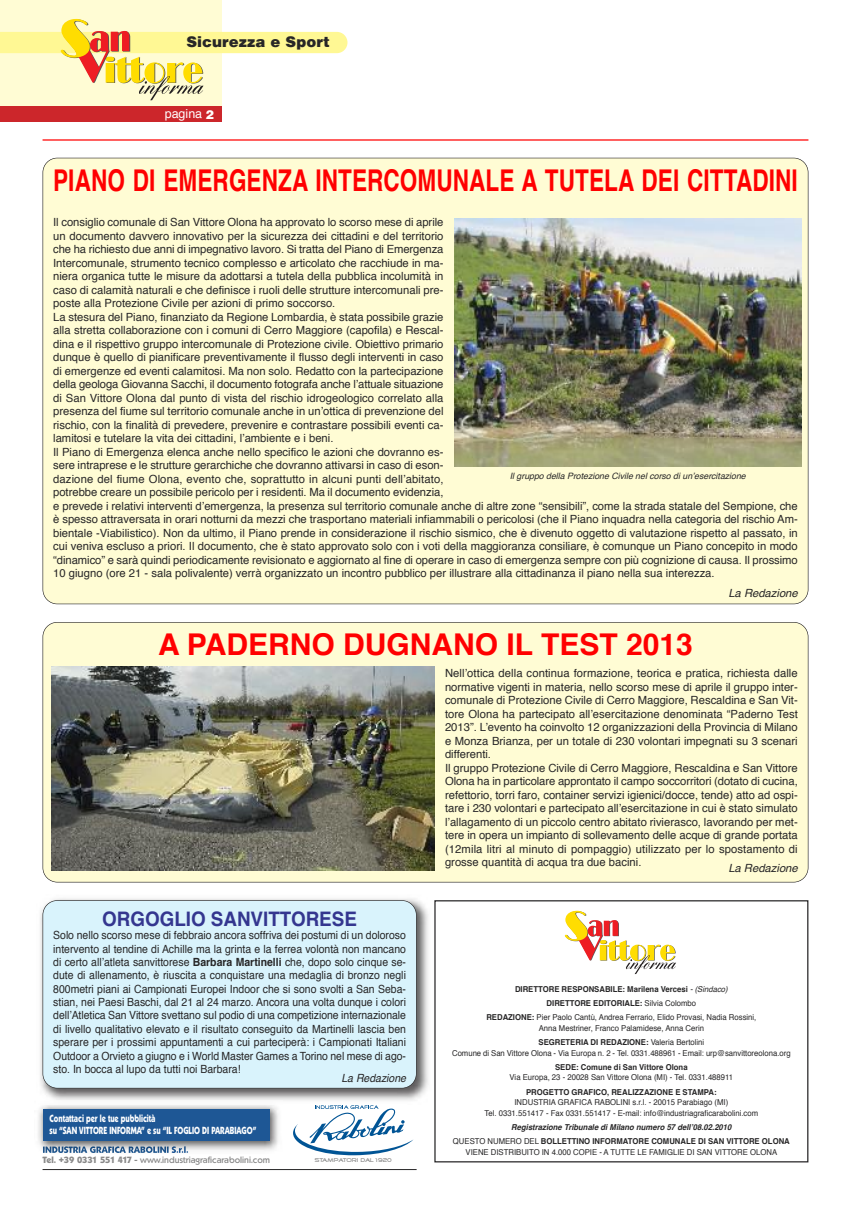
<style>
.page{position:relative;width:851px;height:1205px;background:#fff}
.page>*{position:absolute;margin:0;border:0;box-sizing:border-box;transform-origin:0 0}
.t1{font:700 30px "Helvetica";letter-spacing:.005em;color:#f00;scale:.75 1}
.t2{font:700 30px "Helvetica";letter-spacing:.005em;color:#f00}
.t3{font:700 20px "Helvetica";color:#34368f;scale:.94 1}
.t4{font:900 15px "Helvetica";color:#272627}
.t5{font:12.5px "Helvetica";color:#fff}
.t6{font:11.25px/13.5px "Helvetica";color:#272627}
.t7{font:11.25px/13.4px "Helvetica";color:#272627;text-align:justify;scale:.93 1}
.t8{font:italic 11.25px "Helvetica";color:#272627}
.t9{font:italic 11.25px "Helvetica";color:#272627;scale:.93 1}
.t10{font:700 10px/12px "Koblenz";color:#fff;scale:.72 1}
.t11{font:italic 8.75px "Helvetica";color:#272627}
.t12{font:500 8.75px "Koblenz";color:#888}
.t13{font:8.12px/14.1px "Helvetica";color:#272627;text-align:center;scale:.95 1}
.t14{font:italic 700 8.12px/14.1px "Helvetica";color:#272627;text-align:center;scale:.95 1}
.t15{font:700 8.12px "Helvetica";color:#272627;scale:.95 1}
.t16{font:5.5px "Good Times";color:#888}
.s1{font-weight:900}
.s2{font-weight:700}
.s3{font-style:italic}
.s4{font-weight:400;font-style:normal}
.s5{font-style:normal}
</style>
<div class="page">
<img style="left:40px;top:898px;width:388px;height:203px">
<div style="left:43px;top:900px;width:373px;height:188px;background:#d9f3fc;border-radius:14px"></div>
<div style="left:43px;top:900px;width:373px;height:188px;border:1px solid #272627;border-radius:15px"></div>
<div style="left:0;top:0;width:221px;height:106px;background:#fffcd4"></div>
<div style="left:0;top:106px;width:221px;height:16px;background:#cc262b"></div>
<svg style="left:0;top:19px;width:347px;height:81px"></svg>
<hr style="left:43px;top:139px;width:765px;height:2px;background:#f00">
<div style="left:43px;top:158px;width:765px;height:446px;background:#fffcd4;border-radius:14px"></div>
<img style="left:454px;top:218px;width:347px;height:249px">
<div style="left:43px;top:622px;width:765px;height:260px;background:#fffcd4;border-radius:14px"></div>
<img style="left:52px;top:667px;width:382px;height:204px">
<div style="left:434px;top:900px;width:374px;height:262px;border:1px solid #272627"></div>
<svg style="left:564px;top:911px;width:112px;height:63px"></svg>
<svg style="left:293px;top:1105px;width:120px;height:50px"></svg>
<img style="left:38px;top:1105px;width:240px;height:48px">
<img style="left:43px;top:1146px;width:102px;height:7px">
<img style="left:172px;top:1146px;width:16px;height:7px">
<div style="left:43px;top:1109px;width:226px;height:32px;background:#1e5795"></div>
<hr style="left:43px;top:1169px;width:373px;height:1px;background:#272627">
<h3 class="t4" style="left:186px;top:31px;width:145px">Sicurezza e Sport</h3>
<p class="t5" style="left:165px;top:109px;width:51px">pagina <span class="s1">2</span></p>
<h1 class="t1" style="left:53px;top:168px;width:994px">PIANO DI EMERGENZA INTERCOMUNALE A TUTELA DEI CITTADINI</h1>
<p class="t6" style="left:53px;top:216px;width:746px">Il consiglio comunale di San Vittore Olona ha approvato lo scorso mese di aprile<br>un documento davvero innovativo per la sicurezza dei cittadini e del territorio<br>che ha richiesto due anni di impegnativo lavoro. Si tratta del Piano di Emergenza<br>Intercomunale, strumento tecnico complesso e articolato che racchiude in ma-<br>niera organica tutte le misure da adottarsi a tutela della pubblica incolumità in<br>caso di calamità naturali e che definisce i ruoli delle strutture intercomunali pre-<br>poste alla Protezione Civile per azioni di primo soccorso.<br>La stesura del Piano, finanziato da Regione Lombardia, è stata possibile grazie<br>alla stretta collaborazione con i comuni di Cerro Maggiore (capofila) e Rescal-<br>dina e il rispettivo gruppo intercomunale di Protezione civile. Obiettivo primario<br>dunque è quello di pianificare preventivamente il flusso degli interventi in caso<br>di emergenze ed eventi calamitosi. Ma non solo. Redatto con la partecipazione<br>della geologa Giovanna Sacchi, il documento fotografa anche l’attuale situazione<br>di San Vittore Olona dal punto di vista del rischio idrogeologico correlato alla<br>presenza del fiume sul territorio comunale anche in un’ottica di prevenzione del<br>rischio, con la finalità di prevedere, prevenire e contrastare possibili eventi ca-<br>lamitosi e tutelare la vita dei cittadini, l’ambiente e i beni.<br>Il Piano di Emergenza elenca anche nello specifico le azioni che dovranno es-<br>sere intraprese e le strutture gerarchiche che dovranno attivarsi in caso di eson-<br>dazione del fiume Olona, evento che, soprattutto in alcuni punti dell’abitato,<br>potrebbe creare un possibile pericolo per i residenti. Ma il documento evidenzia,<br>e prevede i relativi interventi d’emergenza, la presenza sul territorio comunale anche di altre zone “sensibili”, come la strada statale del Sempione, che è spesso attraversata in orari notturni da mezzi che trasportano materiali infiammabili o pericolosi (che il Piano inquadra nella categoria del rischio Am&shy;bientale -Viabilistico). Non da ultimo, il Piano prende in considerazione il rischio sismico, che è divenuto oggetto di valutazione rispetto al passato, in cui veniva escluso a priori. Il documento, che è stato approvato solo con i voti della maggioranza consiliare, è comunque un Piano concepito in modo “dinamico” e sarà quindi periodicamente revisionato e aggiornato al fine di operare in caso di emergenza sempre con più cognizione di causa. Il prossimo 10 giugno (ore 21 - sala polivalente) verrà organizzato un incontro pubblico per illustrare alla cittadinanza il piano nella sua interezza.</p>
<p class="t8" style="left:728px;top:588px;width:71px">La Redazione</p>
<p class="t11" style="left:509px;top:472px;width:237px">Il gruppo della Protezione Civile nel corso di un’esercitazione</p>
<h1 class="t2" style="left:158px;top:632px;width:536px">A PADERNO DUGNANO IL TEST 2013</h1>
<p class="t6" style="left:445px;top:667px;width:354px">Nell’ottica della continua formazione, teorica e pratica, richiesta dalle normative vigenti in materia, nello scorso mese di aprile il gruppo inter&shy;comunale di Protezione Civile di Cerro Maggiore, Rescaldina e San Vit&shy;tore Olona ha partecipato all’esercitazione denominata “Paderno Test 2013”. L’evento ha coinvolto 12 organizzazioni della Provincia di Milano e Monza Brianza, per un totale di 230 volontari impegnati su 3 scenari differenti.<br>Il gruppo Protezione Civile di Cerro Maggiore, Rescaldina e San Vittore Olona ha in particolare approntato il campo soccorritori (dotato di cucina, refettorio, torri faro, container servizi igienici/docce, tende) atto ad ospi&shy;tare i 230 volontari e partecipato all’esercitazione in cui è stato simulato l’allagamento di un piccolo centro abitato rivierasco, lavorando per met&shy;tere in opera un impianto di sollevamento delle acque di grande portata (12mila litri al minuto di pompaggio) utilizzato per lo spostamento di grosse quantità di acqua tra due bacini.</p>
<p class="t8" style="left:728px;top:864px;width:71px">La Redazione</p>
<h2 class="t3" style="left:102px;top:910px;width:272px">ORGOGLIO SANVITTORESE</h2>
<p class="t7" style="left:53px;top:929px;width:381px">Solo nello scorso mese di febbraio ancora soffriva dei postumi di un doloroso intervento al tendine di Achille ma la grinta e la ferrea volontà non mancano di certo all’atleta sanvittorese <span class="s2">Barbara Martinelli</span> che, dopo solo cinque se&shy;dute di allenamento, è riuscita a conquistare una medaglia di bronzo negli 800metri piani ai Campionati Europei Indoor che si sono svolti a San Seba&shy;stian, nei Paesi Baschi, dal 21 al 24 marzo. Ancora una volta dunque i colori dell’Atletica San Vittore svettano sul podio di una competizione internazionale di livello qualitativo elevato e il risultato conseguito da Martinelli lascia ben sperare per i prossimi appuntamenti a cui parteciperà: i Campionati Italiani Outdoor a Orvieto a giugno e i World Master Games a Torino nel mese di ago&shy;sto. In bocca al lupo da tutti noi Barbara!</p>
<p class="t9" style="left:341px;top:1073px;width:71px">La Redazione</p>
<p class="t10" style="left:50px;top:1113px;width:288px">Contattaci per le tue pubblicità<br>su “SAN VITTORE INFORMA” e su “IL FOGLIO DI PARABIAGO”</p>
<p class="t12" style="left:43px;top:1155px;width:229px"><span class="s2">Tel. +39 0331 551 417 -</span> www.industriagraficarabolini.com</p>
<p class="t16" style="left:315px;top:1157px;width:78px">STAMPATORI DAL 1920</p>
<p class="t13" style="left:486px;top:982px;width:286px"><span class="s2">DIRETTORE RESPONSABILE: Marilena Vercesi</span> <span class="s3">- (Sindaco)<br></span><span class="s2">DIRETTORE EDITORIALE:</span> Silvia Colombo<br><span class="s2">REDAZIONE:</span> Pier Paolo Cantù, Andrea Ferrario, Elido Provasi, Nadia Rossini,</p>
<p class="t13" style="left:538px;top:1021px;width:176px;text-align:left">Anna Mestriner, Franco Palamidese, Anna Cerin<br><span class="s2">SEGRETERIA DI REDAZIONE:</span> Valeria Bertolini</p>
<p class="t13" style="left:452px;top:1046px;width:358px">Comune di San Vittore Olona - Via Europa n. 2 - Tel. 0331.488961 - Email: urp@sanvittoreolona.org</p>
<p class="t15" style="left:555px;top:1063px;width:141px">SEDE: Comune di San Vittore Olona</p>
<p class="t13" style="left:509px;top:1071px;width:237px">Via Europa, 23 - 20028 San Vittore Olona (MI) - Tel. 0331.488911</p>
<p class="t15" style="left:526px;top:1088px;width:202px">PROGETTO GRAFICO, REALIZZAZIONE E STAMPA:</p>
<p class="t13" style="left:484px;top:1097px;width:289px;line-height:10.6px">INDUSTRIA GRAFICA RABOLINI s.r.l. - 20015 Parabiago (MI)<br>Tel. 0331.551417 - Fax 0331.551417 - E-mail: info@industriagraficarabolini.com</p>
<p class="t14" style="left:453px;top:1121px;width:356px">Registrazione Tribunale di Milano numero 57 dell’08.02.2010<br><span class="s4">QUESTO NUMERO DEL</span> <span class="s5">BOLLETTINO INFORMATORE COMUNALE DI SAN VITTORE OLONA</span></p>
<p class="t13" style="left:465px;top:1145px;width:329px">VIENE DISTRIBUITO IN 4.000 COPIE - A TUTTE LE FAMIGLIE DI SAN VITTORE OLONA</p>
</div>
